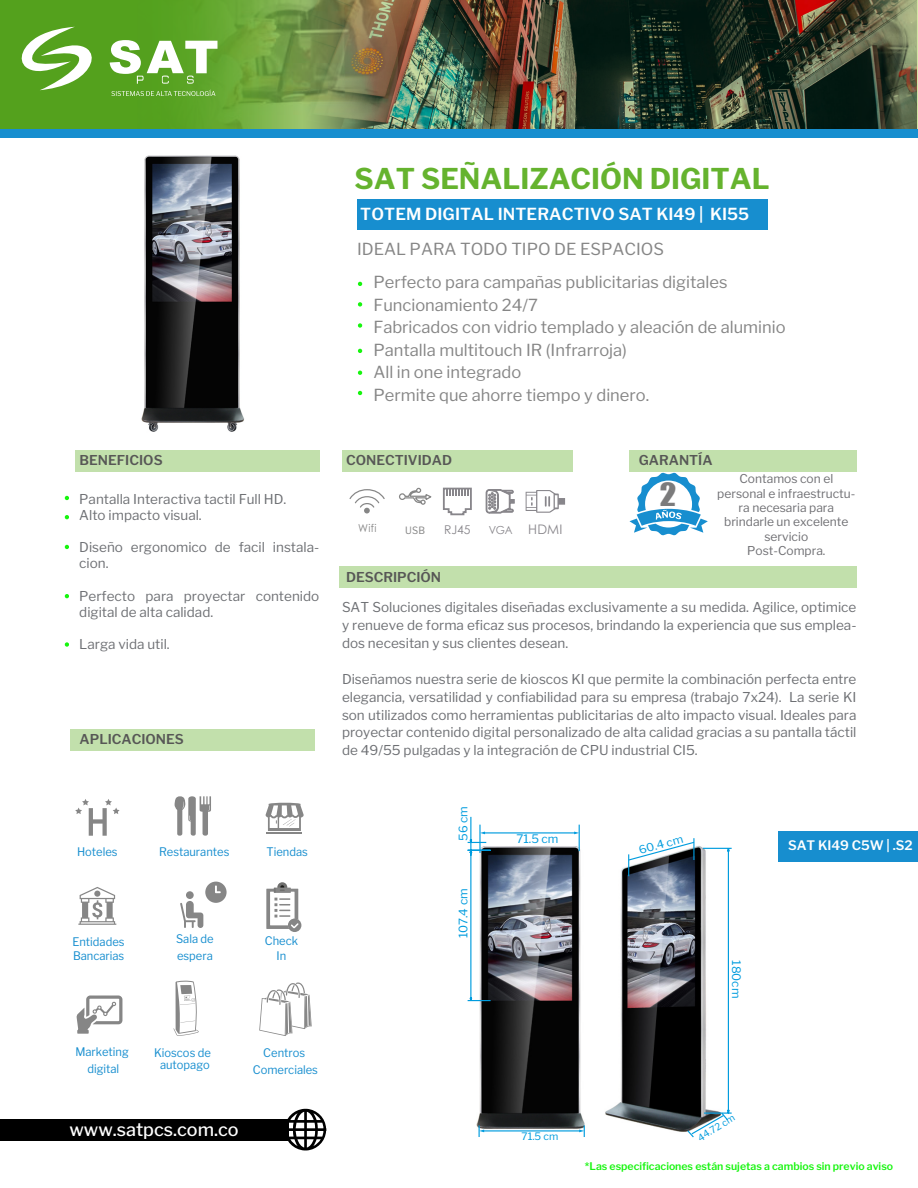
<style>
.page{position:relative;width:918px;height:1188px;background:#fff}
.page>*{position:absolute;margin:0;border:0;box-sizing:border-box;transform-origin:0 0}
.t1{font:29.4px "Impact";color:#7b7b7c;scale:1.12 1}
.t2{font:700 28.5px "Libre Franklin";color:#65b32e}
.t3{font:500 18px "Libre Franklin";color:#fff}
.t4{font:16.5px/22.5px "Libre Franklin";color:#868686}
.t5{font:600 16.5px "Libre Franklin";letter-spacing:.005em;color:#fff}
.t6{font:13.5px/18px "Libre Franklin";color:#6e7074}
.t7{font:600 13.5px "Libre Franklin";color:#575756}
.t8{font:13.2px "Century Gothic";color:#88868b}
.t9{font:600 13.05px "Libre Franklin";color:#fff}
.t10{font:12.15px/14.4px "Libre Franklin";color:#6f6f73;text-align:center}
.t11{font:12.15px "Century Gothic";color:#88868b}
.t12{font:11.7px/16.5px "Libre Franklin";color:#178ecf;text-align:center;scale:.95 1}
.t13{font:11.7px "Libre Franklin";color:#009cde}
.t14{font:11.1px "Libre Franklin";color:#009cde;scale:1.06 1}
.t15{font:10.8px "Century Gothic";color:#868686;scale:.95 1}
.t16{font:600 10.5px "Libre Franklin";color:#17f50f}
.t17{font:10.2px "Libre Franklin";color:#009cde}
.t18{font:10.05px "Libre Franklin";color:#868686;scale:.95 1}
.t19{font:9.6px "Libre Franklin";color:#009cde}
.s1{font-size:11.1px}
</style>
<div class="page">
<svg style="left:630px;top:473px;width:78px;height:62px"></svg>
<div style="left:357px;top:199px;width:411px;height:30px;background:#178ecf"></div>
<div style="left:0;top:1119px;width:288px;height:22px;background:#000"></div>
<svg style="left:287px;top:1109px;width:39px;height:41px"></svg>
<img style="left:0;top:0;width:918px;height:129px">
<svg style="left:17px;top:27px;width:80px;height:63px"></svg>
<svg style="left:110px;top:40px;width:107px;height:44px"></svg>
<svg style="left:111px;top:90px;width:104px;height:6px"></svg>
<div style="left:0;top:129px;width:918px;height:9px;background:#178ecf"></div>
<div style="left:75px;top:450px;width:244px;height:22px;background:#c2e0ac"></div>
<div style="left:342px;top:450px;width:231px;height:22px;background:#c2e0ac"></div>
<div style="left:629px;top:450px;width:228px;height:22px;background:#c2e0ac"></div>
<div style="left:339px;top:566px;width:518px;height:22px;background:#c2e0ac"></div>
<div style="left:70px;top:729px;width:245px;height:22px;background:#c2e0ac"></div>
<svg style="left:75px;top:799px;width:45px;height:37px"></svg>
<svg style="left:175px;top:796px;width:36px;height:40px"></svg>
<svg style="left:78px;top:887px;width:38px;height:38px"></svg>
<svg style="left:266px;top:802px;width:38px;height:29px"></svg>
<hr style="left:267px;top:832px;width:35px;height:2px;background:#868686">
<svg style="left:76px;top:995px;width:46px;height:39px"></svg>
<svg style="left:173px;top:981px;width:26px;height:55px"></svg>
<svg style="left:259px;top:983px;width:53px;height:53px"></svg>
<svg style="left:180px;top:882px;width:47px;height:46px"></svg>
<div style="left:288px;top:919px;width:13px;height:13px;background:#868686;border-radius:50%"></div>
<svg style="left:266px;top:882px;width:33px;height:47px"></svg>
<svg style="left:358px;top:302px;width:4px;height:5px"></svg>
<svg style="left:358px;top:282px;width:4px;height:4px"></svg>
<svg style="left:358px;top:323px;width:4px;height:5px"></svg>
<svg style="left:358px;top:349px;width:4px;height:4px"></svg>
<svg style="left:358px;top:371px;width:4px;height:4px"></svg>
<svg style="left:358px;top:391px;width:4px;height:4px"></svg>
<svg style="left:399px;top:487px;width:33px;height:18px"></svg>
<svg style="left:443px;top:487px;width:29px;height:29px"></svg>
<svg style="left:486px;top:489px;width:28px;height:24px"></svg>
<svg style="left:526px;top:490px;width:39px;height:23px"></svg>
<svg style="left:349px;top:489px;width:36px;height:24px"></svg>
<svg style="left:65px;top:496px;width:4px;height:4px"></svg>
<svg style="left:65px;top:515px;width:4px;height:4px"></svg>
<svg style="left:65px;top:545px;width:4px;height:4px"></svg>
<svg style="left:65px;top:594px;width:4px;height:4px"></svg>
<svg style="left:65px;top:642px;width:4px;height:5px"></svg>
<img style="left:141px;top:155px;width:103px;height:277px">
<img style="left:476px;top:846px;width:151px;height:291px">
<hr style="left:484px;top:832px;width:91px;height:2px;background:#009cde">
<svg style="left:574px;top:825px;width:6px;height:26px"></svg>
<svg style="left:467px;top:816px;width:25px;height:186px"></svg>
<hr style="left:483px;top:1130px;width:97px;height:2px;background:#009cde">
<svg style="left:479px;top:1125px;width:5px;height:12px"></svg>
<svg style="left:579px;top:1125px;width:6px;height:12px"></svg>
<svg style="left:627px;top:838px;width:105px;height:300px"></svg>
<div style="left:778px;top:831px;width:140px;height:31px;background:#178ecf"></div>
<h2 class="t2" style="left:355px;top:162px;width:417px">SAT SEÑALIZACIÓN DIGITAL</h2>
<p class="t5" style="left:360px;top:205px;width:390px">TOTEM DIGITAL INTERACTIVO SAT KI49 | KI55</p>
<p class="t4" style="left:373px;top:232px;width:356px;line-height:33.2px;text-indent:-16px">IDEAL PARA TODO TIPO DE ESPACIOS<br>Perfecto para campañas publicitarias digitales</p>
<p class="t4" style="left:373px;top:293px;width:414px">Funcionamiento 24/7<br>Fabricados con vidrio templado y aleación de aluminio Pantalla multitouch IR (Infrarroja)<br>All in one integrado<br>Permite que ahorre tiempo y dinero.</p>
<p class="t7" style="left:80px;top:452px;width:85px">BENEFICIOS</p>
<p class="t7" style="left:346px;top:452px;width:108px">CONECTIVIDAD</p>
<p class="t7" style="left:639px;top:452px;width:75px">GARANTÍA</p>
<p class="t6" style="left:79px;top:491px;width:209px;line-height:16.2px">Pantalla Interactiva tactil Full HD.<br>Alto impacto visual.</p>
<p class="t6" style="left:79px;top:539px;width:242px;line-height:16.2px">Diseño ergonomico de facil instala&shy;cion.</p>
<p class="t6" style="left:79px;top:588px;width:242px;line-height:16.2px">Perfecto para proyectar contenido digital de alta calidad.</p>
<p class="t6" style="left:79px;top:636px;width:92px">Larga vida util.</p>
<p class="t7" style="left:80px;top:731px;width:106px">APLICACIONES</p>
<p class="t12" style="left:77px;top:843px;width:44px">Hoteles</p>
<p class="t12" style="left:159px;top:843px;width:75px">Restaurantes</p>
<p class="t12" style="left:267px;top:843px;width:45px">Tiendas</p>
<p class="t12" style="left:72px;top:935px;width:56px;line-height:13.5px;text-align:left">Entidades<br>Bancarias</p>
<p class="t12" style="left:176px;top:931px;width:41px;text-align:left">Sala de espera</p>
<p class="t12" style="left:265px;top:933px;width:36px;line-height:14.9px">Check<br>In</p>
<p class="t12" style="left:75px;top:1044px;width:58px">Marketing digital</p>
<p class="t12" style="left:154px;top:1047px;width:61px;line-height:12px">Kioscos de autopago</p>
<p class="t12" style="left:253px;top:1045px;width:70px">Centros<br>Comerciales</p>
<h3 class="t3" style="left:69px;top:1119px;width:171px">www.satpcs.com.co</h3>
<p class="t15" style="left:358px;top:521px;width:21px">Wifi</p>
<p class="t18" style="left:405px;top:524px;width:22px">USB</p>
<p class="t11" style="left:444px;top:521px;width:28px">RJ45</p>
<p class="t8" style="left:489px;top:520px;width:75px"><span class="s1">VGA</span> HDMI</p>
<p class="t7" style="left:346px;top:569px;width:97px">DESCRIPCIÓN</p>
<h1 class="t1" style="left:660px;top:472px;width:16px">2</h1>
<p class="t10" style="left:717px;top:472px;width:140px">Contamos con el personal e infraestructu&shy;ra necesaria para brindarle un excelente servicio<br>Post-Compra.</p>
<p class="t6" style="left:342px;top:598px;width:516px;text-align:justify">SAT Soluciones digitales diseñadas exclusivamente a su medida. Agilice, optimice y renueve de forma eficaz sus procesos, brindando la experiencia que sus emplea&shy;dos necesitan y sus clientes desean.</p>
<p class="t6" style="left:342px;top:670px;width:516px;text-align:justify">Diseñamos nuestra serie de kioscos KI que permite la combinación perfecta entre elegancia, versatilidad y confiabilidad para su empresa (trabajo 7x24). La serie KI son utilizados como herramientas publicitarias de alto impacto visual. Ideales para proyectar contenido digital personalizado de alta calidad gracias a su pantalla táctil de 49/55 pulgadas y la integración de CPU industrial CI5.</p>
<p class="t13" style="left:456px;top:841px;width:36px;rotate:-90deg">56 cm</p>
<p class="t13" style="left:456px;top:938px;width:51px;rotate:-90deg">107.4 cm</p>
<p class="t13" style="left:517px;top:832px;width:43px">71.5 cm</p>
<p class="t14" style="left:637px;top:844px;width:44px;rotate:-14deg">60.4 cm</p>
<p class="t9" style="left:788px;top:838px;width:126px">SAT KI49 C5W | .S2</p>
<p class="t13" style="left:743px;top:960px;width:40px;rotate:90deg">180cm</p>
<p class="t17" style="left:522px;top:1131px;width:38px">71.5 cm</p>
<p class="t19" style="left:695px;top:1134px;width:43px;rotate:-32deg">44.72 cm</p>
<p class="t16" style="left:585px;top:1160px;width:310px">*Las especificaciones están sujetas a cambios sin previo aviso</p>
</div>
